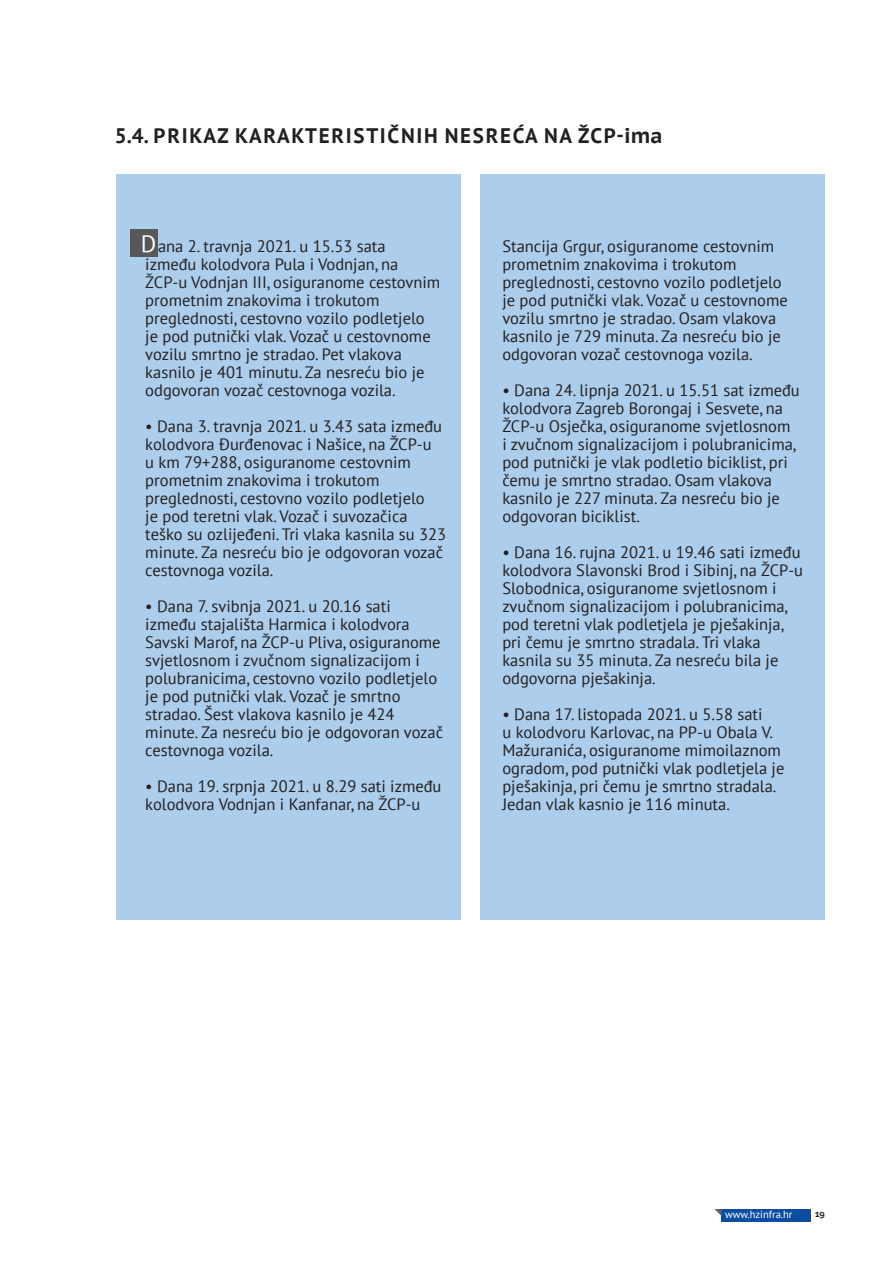
<style>
.page{position:relative;width:893px;height:1263px;background:#fff}
.page>*{position:absolute;margin:0;border:0;box-sizing:border-box;transform-origin:0 0}
.t1{font:23.85px "PT Sans";color:#fff}
.t2{font:700 21px "PT Sans";letter-spacing:.08em;color:#231f20}
.t3{font:16.5px/18px "PT Sans";color:#231f20}
.t4{font:10.5px "PT Sans";color:#fff}
.t5{font:700 9px "Raleway";color:#231f20}
.s1{font-family:"PT Sans Caption"}
</style>
<div class="page">
<div style="left:481px;top:174px;width:344px;height:746px;background:#accdeb"></div>
<div style="left:116px;top:174px;width:345px;height:746px;background:#accdeb"></div>
<div style="left:131px;top:229px;width:27px;height:27px;background:#57585a"></div>
<div style="left:721px;top:1209px;width:90px;height:12px;background:#0d4da1"></div>
<svg style="left:714px;top:1209px;width:7px;height:7px"></svg>
<p class="t2" style="left:115px;top:122px;width:549px">5.4. PRIKAZ KARAKTERISTIČNIH NESREĆA NA ŽCP-<span class="s1">ima</span></p>
<h1 class="t1" style="left:141px;top:228px;width:17px">D</h1>
<p class="t3" style="left:502px;top:237px;width:287px">Stancija Grgur, osiguranome cestovnim prometnim znakovima i trokutom preglednosti, cestovno vozilo podletjelo je pod putnički vlak. Vozač u cestovnome vozilu smrtno je stradao. Osam vlakova kasnilo je 729 minuta. Za nesreću bio je odgovoran vozač cestovnoga vozila.</p>
<p class="t3" style="left:502px;top:381px;width:299px">• Dana 24. lipnja 2021. u 15.51 sat između kolodvora Zagreb Borongaj i Sesvete, na ŽCP-u Osječka, osiguranome svjetlosnom<br>i zvučnom signalizacijom i polubranicima, pod putnički je vlak podletio biciklist, pri čemu je smrtno stradao. Osam vlakova kasnilo je 227 minuta. Za nesreću bio je odgovoran biciklist.</p>
<p class="t3" style="left:502px;top:543px;width:302px">• Dana 16. rujna 2021. u 19.46 sati između kolodvora Slavonski Brod i Sibinj, na ŽCP-u Slobodnica, osiguranome svjetlosnom i zvučnom signalizacijom i polubranicima, pod teretni vlak podletjela je pješakinja, pri čemu je smrtno stradala. Tri vlaka kasnila su 35 minuta. Za nesreću bila je odgovorna pješakinja.</p>
<p class="t3" style="left:502px;top:705px;width:283px">• Dana 17. listopada 2021. u 5.58 sati<br>u kolodvoru Karlovac, na PP-u Obala V.<br>Mažuranića, osiguranome mimoilaznom ogradom, pod putnički vlak podletjela je pješakinja, pri čemu je smrtno stradala.<br>Jedan vlak kasnio je 116 minuta.</p>
<p class="t3" style="left:145px;top:237px;width:296px;text-indent:13px">ana 2. travnja 2021. u 15.53 sata između kolodvora Pula i Vodnjan, na ŽCP-u Vodnjan III, osiguranome cestovnim prometnim znakovima i trokutom preglednosti, cestovno vozilo podletjelo je pod putnički vlak. Vozač u cestovnome vozilu smrtno je stradao. Pet vlakova kasnilo je 401 minutu. Za nesreću bio je odgovoran vozač cestovnoga vozila.</p>
<p class="t3" style="left:145px;top:417px;width:302px">• Dana 3. travnja 2021. u 3.43 sata između kolodvora Đurđenovac i Našice, na ŽCP-u<br>u km 79+288, osiguranome cestovnim prometnim znakovima i trokutom preglednosti, cestovno vozilo podletjelo<br>je pod teretni vlak. Vozač i suvozačica teško su ozlijeđeni. Tri vlaka kasnila su 323 minute. Za nesreću bio je odgovoran vozač cestovnoga vozila.</p>
<p class="t3" style="left:145px;top:597px;width:299px">• Dana 7. svibnja 2021. u 20.16 sati između stajališta Harmica i kolodvora Savski Marof, na ŽCP-u Pliva, osiguranome svjetlosnom i zvučnom signalizacijom i polubranicima, cestovno vozilo podletjelo je pod putnički vlak. Vozač je smrtno stradao. Šest vlakova kasnilo je 424 minute. Za nesreću bio je odgovoran vozač cestovnoga vozila.</p>
<p class="t3" style="left:145px;top:777px;width:298px">• Dana 19. srpnja 2021. u 8.29 sati između kolodvora Vodnjan i Kanfanar, na ŽCP-u</p>
<p class="t4" style="left:725px;top:1207px;width:69px">www.hzinfra.hr</p>
<p class="t5" style="left:815px;top:1209px;width:11px">19</p>
</div>
